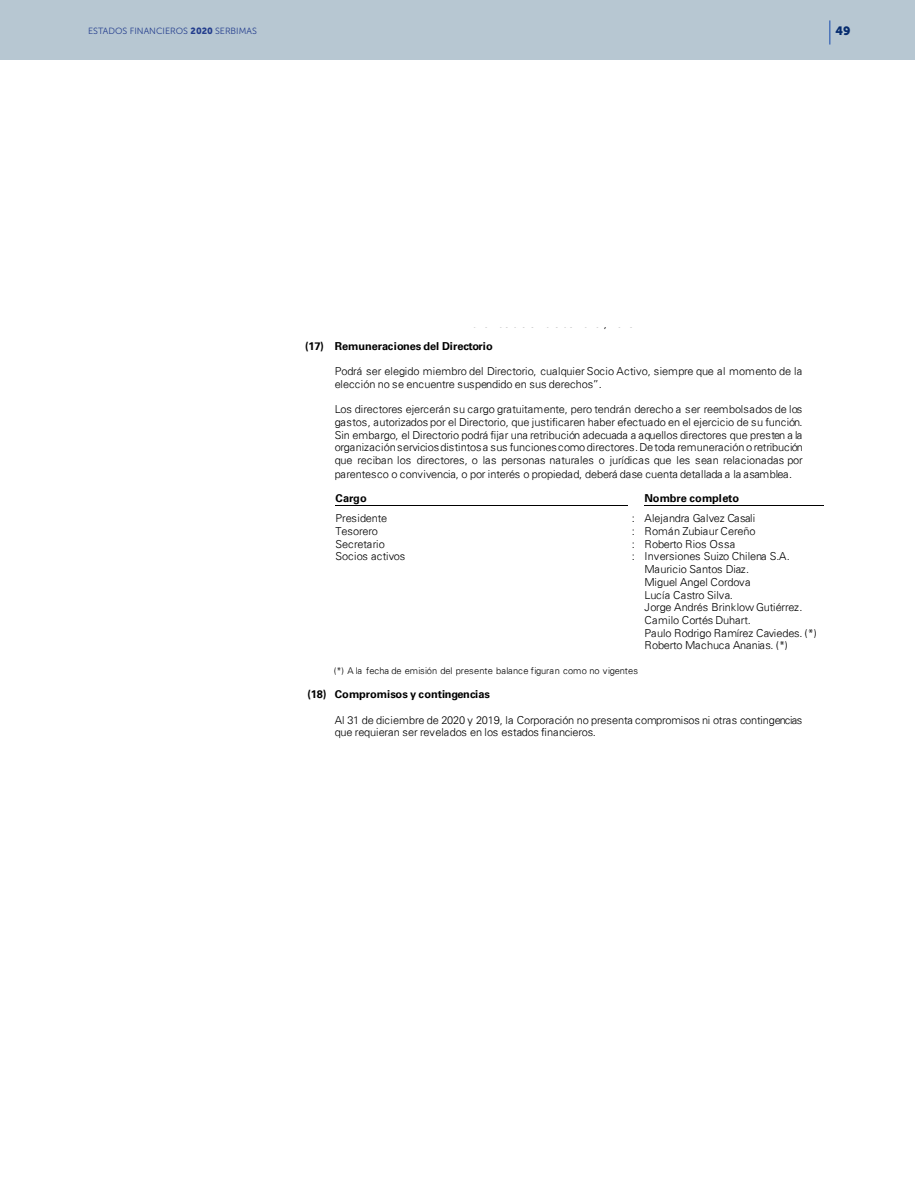
<style>
.page{position:relative;width:915px;height:1187px;background:#fff}
.page>*{position:absolute;margin:0;border:0;box-sizing:border-box;transform-origin:0 0}
.t1{font:12px "Museo Sans 900";color:#052b6e}
.t2{font:300 10.95px/12.8px "Univers 45";letter-spacing:-.02em;color:#000}
.t3{font:700 10.95px "Univers 65";letter-spacing:-.005em;color:#000}
.t4{font:300 10.95px "Univers 45";letter-spacing:.005em;color:#000}
.t5{font:300 9.3px "Univers 45";letter-spacing:-.01em;color:#000}
.t6{font:9px "Museo Sans 300";color:#253f8e}
.s1{font-family:"Museo Sans 900"}
</style>
<div class="page">
<div style="left:0;top:0;width:914px;height:60px;background:#b7c7d2"></div>
<hr style="left:828px;top:20px;width:2px;height:25px;background:#4c74ba">
<hr style="left:334px;top:504px;width:294px;height:1px;background:#000">
<hr style="left:644px;top:504px;width:179px;height:1px;background:#000">
<p class="t6" style="left:88px;top:26px;width:170px">ESTADOS FINANCIEROS <span class="s1">2020</span> SERBIMAS</p>
<p class="t1" style="left:835px;top:24px;width:17px">49</p>
<p class="t6" style="left:88px;top:26px;width:143px">MEMORIA A UAL <span class="s1">2020</span> SERBIMAS</p>
<p class="t3" style="left:305px;top:339px;width:189px">(17) Remuneraciones del Directorio</p>
<p class="t2" style="left:334px;top:365px;width:469px">Podrá ser elegido miembro del Directorio, cualquier Socio Activo, siempre que al momento de la elección no se encuentre suspendido en sus derechos”.</p>
<p class="t2" style="left:334px;top:403px;width:469px;text-align:justify">Los directores ejercerán su cargo gratuitamente, pero tendrán derecho a ser reembolsados de los gastos, autorizados por el Directorio, que justificaren haber efectuado en el ejercicio de su función.<br>Sin embargo, el Directorio podrá fijar una retribución adecuada a aquellos directores que presten a la organización servicios distintos a sus funciones como directores. De toda remuneración o retribución que reciban los directores, o las personas naturales o jurídicas que les sean relacionadas por parentesco o convivencia, o por interés o propiedad, deberá dase cuenta detallada a la asamblea.</p>
<p class="t3" style="left:335px;top:491px;width:33px">Cargo</p>
<p class="t3" style="left:644px;top:491px;width:96px">Nombre completo</p>
<p class="t2" style="left:335px;top:512px;width:53px">Presidente</p>
<p class="t2" style="left:631px;top:512px;width:125px">: Alejandra Galvez Casali</p>
<p class="t2" style="left:335px;top:524px;width:44px">Tesorero</p>
<p class="t2" style="left:631px;top:524px;width:125px">: Román Zubiaur Cereño</p>
<p class="t2" style="left:335px;top:537px;width:51px">Secretario</p>
<p class="t2" style="left:631px;top:537px;width:105px">: Roberto Rios Ossa</p>
<p class="t4" style="left:335px;top:550px;width:71px">Socios activos</p>
<p class="t2" style="left:644px;top:550px;width:174px;text-indent:-13px">: Inversiones Suizo Chilena S.A.<br>Mauricio Santos Diaz.<br>Miguel Angel Cordova<br>Lucía Castro Silva.<br>Jorge Andrés Brinklow Gutiérrez.<br>Camilo Cortés Duhart.<br>Paulo Rodrigo Ramírez Caviedes. (*)<br>Roberto Machuca Ananias. (*)</p>
<p class="t5" style="left:334px;top:665px;width:305px">(*) A la fecha de emisión del presente balance figuran como no vigentes</p>
<p class="t3" style="left:307px;top:688px;width:184px">(18) Compromisos y contingencias</p>
<p class="t2" style="left:334px;top:714px;width:469px;line-height:11.9px">Al 31 de diciembre de 2020 y 2019, la Corporación no presenta compromisos ni otras contingencias que requieran ser revelados en los estados financieros.</p>
</div>
